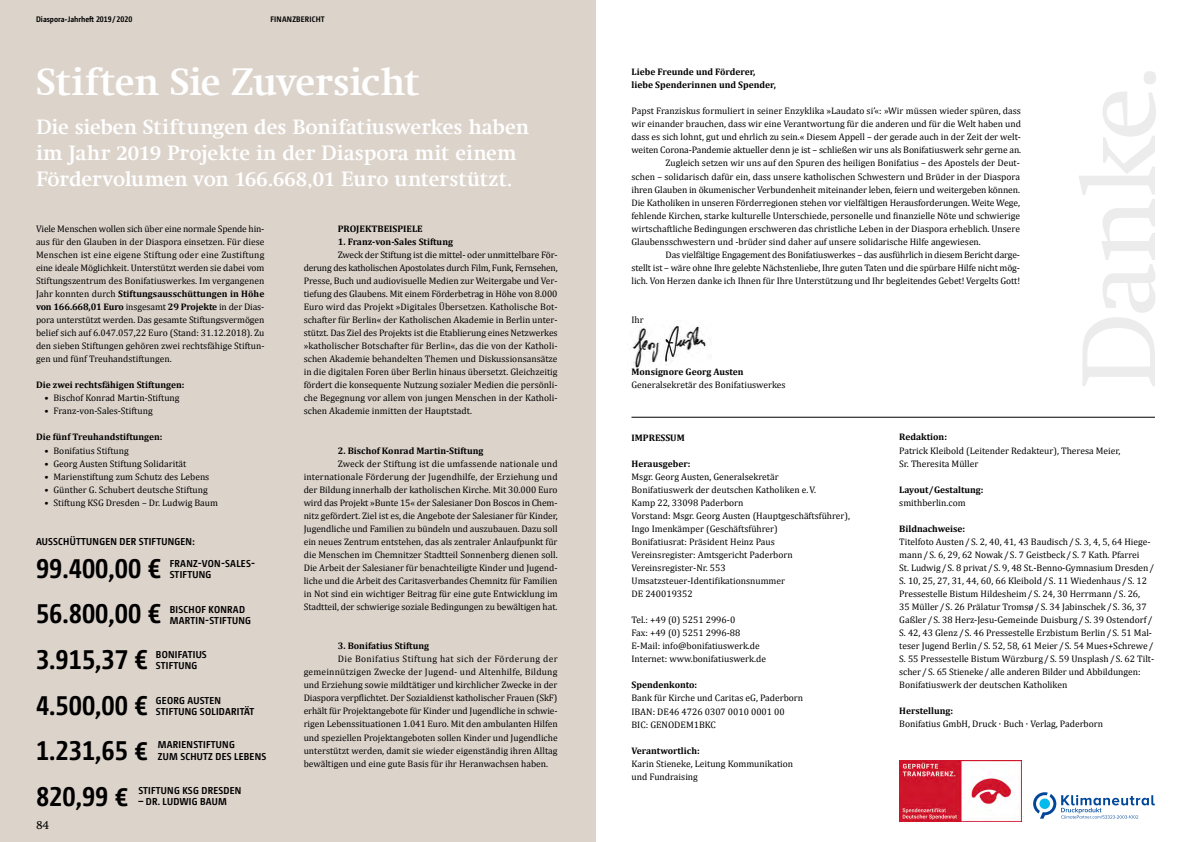
<style>
.page{position:relative;width:1191px;height:842px;background:#fff}
.page>*{position:absolute;margin:0;border:0;box-sizing:border-box;transform-origin:0 0}
.t1{font:700 38.8px "Swift Com";letter-spacing:-.01em;color:#fff}
.t2{font:700 27px/45.7px "Camingo Dos Pro S Cd";color:#000}
.t3{font:700 21px/26.1px "Swift Com";color:#fff}
.t4{font:12px "Swift";color:#000}
.t5{font:700 10px/11px "Camingo Dos Pro S Cd";letter-spacing:.025em;color:#000}
.t6{font:9.5px/13px "Cambria";color:#000}
.t7{font:700 9.5px/13px "Cambria";color:#000}
.t8{font:9.5px "Cambria";letter-spacing:-.02em;color:#000}
.t9{font:700 8px "Camingo Dos Pro S Cd";color:#000}
.t10{font:700 8px "Camingo Dos Pro S Cd";letter-spacing:.025em;color:#000}
.s1{font-weight:700}
</style>
<div class="page">
<div style="left:0;top:0;width:595px;height:842px;background:#dcd3cb"></div>
<img style="left:631px;top:326px;width:76px;height:42px">
<img style="left:899px;top:760px;width:122px;height:61px">
<svg style="left:1033px;top:792px;width:122px;height:27px"></svg>
<hr style="left:631px;top:417px;width:524px;height:1px;background:#000">
<p class="t9" style="left:36px;top:14px;width:98px">Diaspora-Jahrheft 2019/ 2020</p>
<p class="t10" style="left:270px;top:14px;width:56px">FINANZBERICHT</p>
<h1 class="t1" style="left:36px;top:59px;width:385px">Stiften Sie Zuversicht</h1>
<h3 class="t3" style="left:36px;top:114px;width:494px">Die sieben Stiftungen des Bonifatiuswerkes haben im Jahr 2019 Projekte in der Diaspora mit einem<br>Fördervolumen von 166.668,01 Euro unterstützt.</h3>
<p class="t6" style="left:36px;top:222px;width:230px;text-align:justify">Viele Menschen wollen sich über eine normale Spende hin&shy;aus für den Glauben in der Diaspora einsetzen. Für diese Menschen ist eine eigene Stiftung oder eine Zustiftung eine ideale Möglichkeit. Unterstützt werden sie dabei vom Stiftungszentrum des Bonifatiuswerkes. Im vergangenen Jahr konnten durch <span class="s1">Stiftungsausschüttungen in Höhe von 166.668,01 Euro</span> insgesamt <span class="s1">29 Projekte</span> in der Dias&shy;pora unterstützt werden. Das gesamte Stiftungsvermögen belief sich auf 6.047.057,22 Euro (Stand: 31.12.2018). Zu den sieben Stiftungen gehören zwei rechtsfähige Stiftun&shy;gen und fünf Treuhandstiftungen.</p>
<p class="t7" style="left:36px;top:378px;width:150px">Die zwei rechtsfähigen Stiftungen:</p>
<p class="t6" style="left:45px;top:392px;width:137px">• Bischof Konrad Martin-Stiftung</p>
<p class="t6" style="left:45px;top:405px;width:110px">• Franz-von-Sales-Stiftung</p>
<p class="t7" style="left:36px;top:430px;width:128px">Die fünf Treuhandstiftungen:</p>
<p class="t6" style="left:45px;top:444px;width:86px">• Bonifatius Stiftung</p>
<p class="t6" style="left:45px;top:457px;width:143px">• Georg Austen Stiftung Solidarität</p>
<p class="t6" style="left:45px;top:470px;width:166px">• Marienstiftung zum Schutz des Lebens</p>
<p class="t6" style="left:45px;top:483px;width:165px">• Günther G. Schubert deutsche Stiftung</p>
<p class="t6" style="left:45px;top:496px;width:175px">• Stiftung KSG Dresden – Dr. Ludwig Baum</p>
<p class="t5" style="left:36px;top:536px;width:160px">AUSSCHÜTTUNGEN DER STIFTUNGEN:</p>
<h2 class="t2" style="left:36px;top:545px;width:126px">99.400,00 €<br>56.800,00 €<br>3.915,37 €<br>4.500,00 €<br>1.231,65 €<br>820,99 €</h2>
<p class="t7" style="left:338px;top:222px;width:86px">PROJEKTBEISPIELE</p>
<p class="t7" style="left:338px;top:235px;width:117px">1. Franz-von-Sales Stiftung</p>
<p class="t6" style="left:304px;top:248px;width:255px;text-align:justify;text-indent:34px">Zweck der Stiftung ist die mittel- oder unmittelbare För&shy;derung des katholischen Apostolates durch Film, Funk, Fernsehen, Presse, Buch und audiovisuelle Medien zur Weitergabe und Ver&shy;tiefung des Glaubens. Mit einem Förderbetrag in Höhe von 8.000<br>Euro wird das Projekt »Digitales Übersetzen. Katholische Bot&shy;schafter für Berlin« der Katholischen Akademie in Berlin unter&shy;stützt. Das Ziel des Projekts ist die Etablierung eines Netzwerkes »katholischer Botschafter für Berlin«, das die von der Katholi&shy;schen Akademie behandelten Themen und Diskussionsansätze in die digitalen Foren über Berlin hinaus übersetzt. Gleichzeitig fördert die konsequente Nutzung sozialer Medien die persönli&shy;che Begegnung vor allem von jungen Menschen in der Katholi&shy;schen Akademie inmitten der Hauptstadt.</p>
<p class="t7" style="left:338px;top:443px;width:147px">2. Bischof Konrad Martin-Stiftung</p>
<p class="t6" style="left:304px;top:457px;width:255px;text-align:justify;text-indent:34px">Zweck der Stiftung ist die umfassende nationale und internationale Förderung der Jugendhilfe, der Erziehung und der Bildung innerhalb der katholischen Kirche. Mit 30.000 Euro wird das Projekt »Bunte 15« der Salesianer Don Boscos in Chem&shy;nitz gefördert. Ziel ist es, die Angebote der Salesianer für Kinder, Jugendliche und Familien zu bündeln und auszubauen. Dazu soll ein neues Zentrum entstehen, das als zentraler Anlaufpunkt für die Menschen im Chemnitzer Stadtteil Sonnenberg dienen soll.<br>Die Arbeit der Salesianer für benachteiligte Kinder und Jugend&shy;liche und die Arbeit des Caritasverbandes Chemnitz für Familien in Not sind ein wichtiger Beitrag für eine gute Entwicklung im Stadtteil, der schwierige soziale Bedingungen zu bewältigen hat.</p>
<p class="t7" style="left:338px;top:639px;width:93px">3. Bonifatius Stiftung</p>
<p class="t6" style="left:304px;top:652px;width:255px;text-align:justify;text-indent:34px">Die Bonifatius Stiftung hat sich der Förderung der gemeinnützigen Zwecke der Jugend- und Altenhilfe, Bildung und Erziehung sowie mildtätiger und kirchlicher Zwecke in der Diaspora verpflichtet. Der Sozialdienst katholischer Frauen (SkF) erhält für Projektangebote für Kinder und Jugendliche in schwie&shy;rigen Lebenssituationen 1.041 Euro. Mit den ambulanten Hilfen und speziellen Projektangeboten sollen Kinder und Jugendliche unterstützt werden, damit sie wieder eigenständig ihren Alltag bewältigen und eine gute Basis für ihr Heranwachsen haben.</p>
<p class="t5" style="left:170px;top:557px;width:87px">FRANZ-VON-SALES-<br>STIFTUNG</p>
<p class="t5" style="left:170px;top:603px;width:83px">BISCHOF KONRAD<br>MARTIN-STIFTUNG</p>
<p class="t5" style="left:156px;top:649px;width:52px">BONIFATIUS<br>STIFTUNG</p>
<p class="t5" style="left:156px;top:695px;width:100px">GEORG AUSTEN<br>STIFTUNG SOLIDARITÄT</p>
<p class="t5" style="left:158px;top:739px;width:110px;line-height:12px">MARIENSTIFTUNG<br>ZUM SCHUTZ DES LEBENS</p>
<p class="t5" style="left:138px;top:785px;width:104px">STIFTUNG KSG DRESDEN</p>
<p class="t5" style="left:138px;top:796px;width:90px">– DR. LUDWIG BAUM</p>
<p class="t4" style="left:36px;top:817px;width:15px">84</p>
<p class="t7" style="left:631px;top:65px;width:146px">Liebe Freunde und Förderer, liebe Spenderinnen und Spender,</p>
<p class="t6" style="left:631px;top:105px;width:391px">Papst Franziskus formuliert in seiner Enzyklika »Laudato si’«: »Wir müssen wieder spüren, dass</p>
<p class="t6" style="left:631px;top:118px;width:391px">wir einander brauchen, dass wir eine Verantwortung für die anderen und für die Welt haben und</p>
<p class="t6" style="left:631px;top:131px;width:391px">dass es sich lohnt, gut und ehrlich zu sein.« Diesem Appell – der gerade auch in der Zeit der welt-</p>
<p class="t6" style="left:631px;top:144px;width:391px">weiten Corona-Pandemie aktueller denn je ist – schließen wir uns als Bonifatiuswerk sehr gerne an.</p>
<p class="t6" style="left:665px;top:157px;width:356px">Zugleich setzen wir uns auf den Spuren des heiligen Bonifatius – des Apostels der Deut-</p>
<p class="t6" style="left:631px;top:170px;width:390px">schen – solidarisch dafür ein, dass unsere katholischen Schwestern und Brüder in der Diaspora</p>
<p class="t6" style="left:631px;top:183px;width:390px">ihren Glauben in ökumenischer Verbundenheit miteinander leben, feiern und weitergeben können.</p>
<p class="t6" style="left:631px;top:196px;width:390px">Die Katholiken in unseren Förderregionen stehen vor vielfältigen Herausforderungen. Weite Wege,</p>
<p class="t6" style="left:631px;top:209px;width:390px">fehlende Kirchen, starke kulturelle Unterschiede, personelle und finanzielle Nöte und schwierige</p>
<p class="t6" style="left:631px;top:222px;width:390px">wirtschaftliche Bedingungen erschweren das christliche Leben in der Diaspora erheblich. Unsere</p>
<p class="t6" style="left:631px;top:235px;width:351px">Glaubensschwestern und -brüder sind daher auf unsere solidarische Hilfe angewiesen.</p>
<p class="t8" style="left:665px;top:249px;width:356px">Das vielfältige Engagement des Bonifatiuswerkes – das ausführlich in diesem Bericht darge-</p>
<p class="t6" style="left:631px;top:261px;width:390px">stellt ist – wäre ohne Ihre gelebte Nächstenliebe, Ihre guten Taten und die spürbare Hilfe nicht mög-</p>
<p class="t6" style="left:631px;top:274px;width:390px">lich. Von Herzen danke ich Ihnen für Ihre Unterstützung und Ihr begleitendes Gebet! Vergelts Gott!</p>
<p class="t6" style="left:631px;top:313px;width:14px">Ihr</p>
<p class="t7" style="left:631px;top:365px;width:114px">Monsignore Georg Austen</p>
<p class="t6" style="left:631px;top:379px;width:156px">Generalsekretär des Bonifatiuswerkes</p>
<p class="t7" style="left:631px;top:430px;width:55px">IMPRESSUM</p>
<p class="t7" style="left:631px;top:457px;width:60px">Herausgeber:</p>
<p class="t6" style="left:631px;top:470px;width:220px">Msgr. Georg Austen, Generalsekretär<br>Bonifatiuswerk der deutschen Katholiken e.V.<br>Kamp 22, 33098 Paderborn<br>Vorstand: Msgr. Georg Austen (Hauptgeschäftsführer), Ingo Imenkämper (Geschäftsführer)<br>Bonifatiusrat: Präsident Heinz Paus<br>Vereinsregister: Amtsgericht Paderborn Vereinsregister-Nr. 553<br>Umsatzsteuer-Identifikationsnummer<br>DE 240019352</p>
<p class="t6" style="left:631px;top:613px;width:136px">Tel.: +49 (0) 5251 2996-0<br>Fax: +49 (0) 5251 2996-88<br>E-Mail: info@bonifatiuswerk.de<br>Internet: www.bonifatiuswerk.de</p>
<p class="t7" style="left:631px;top:678px;width:67px">Spendenkonto:</p>
<p class="t6" style="left:631px;top:692px;width:173px">Bank für Kirche und Caritas eG, Paderborn<br>IBAN: DE46 4726 0307 0010 0001 00<br>BIC: GENODEM1BKC</p>
<p class="t7" style="left:631px;top:744px;width:70px">Verantwortlich:</p>
<p class="t6" style="left:631px;top:757px;width:163px">Karin Stieneke, Leitung Kommunikation und Fundraising</p>
<p class="t7" style="left:899px;top:430px;width:49px">Redaktion:</p>
<p class="t6" style="left:899px;top:444px;width:223px">Patrick Kleibold (Leitender Redakteur), Theresa Meier,<br>Sr. Theresita Müller</p>
<p class="t7" style="left:899px;top:483px;width:86px">Layout/Gestaltung:</p>
<p class="t6" style="left:899px;top:496px;width:68px">smithberlin.com</p>
<p class="t7" style="left:899px;top:522px;width:67px">Bildnachweise:</p>
<p class="t6" style="left:899px;top:535px;width:256px">Titelfoto Austen/ S. 2, 40, 41, 43 Baudisch/ S. 3, 4, 5, 64 Hiege&shy;mann/ S. 6, 29, 62 Nowak/ S. 7 Geistbeck/ S. 7 Kath. Pfarrei<br>St. Ludwig/S. 8 privat/S. 9, 48 St.-Benno-Gymnasium Dresden/ S. 10, 25, 27, 31, 44, 60, 66 Kleibold/ S. 11 Wiedenhaus / S. 12<br>Pressestelle Bistum Hildesheim/ S. 24, 30 Herrmann/ S. 26,<br>35 Müller / S. 26 Prälatur Tromsø/ S. 34 Jabinschek/ S. 36, 37<br>Gaßler / S. 38 Herz-Jesu-Gemeinde Duisburg / S. 39 Ostendorf / S. 42, 43 Glenz / S. 46 Pressestelle Erzbistum Berlin/ S. 51 Mal&shy;teser Jugend Berlin/ S. 52, 58, 61 Meier / S. 54 Mues+Schrewe / S. 55 Pressestelle Bistum Würzburg / S. 59 Unsplash/ S. 62 Tilt&shy;scher/S. 65 Stieneke/alle anderen Bilder und Abbildungen:<br>Bonifatiuswerk der deutschen Katholiken</p>
<p class="t7" style="left:899px;top:704px;width:55px">Herstellung:</p>
<p class="t6" style="left:899px;top:718px;width:205px">Bonifatius GmbH, Druck · Buch · Verlag, Paderborn</p>
</div>
